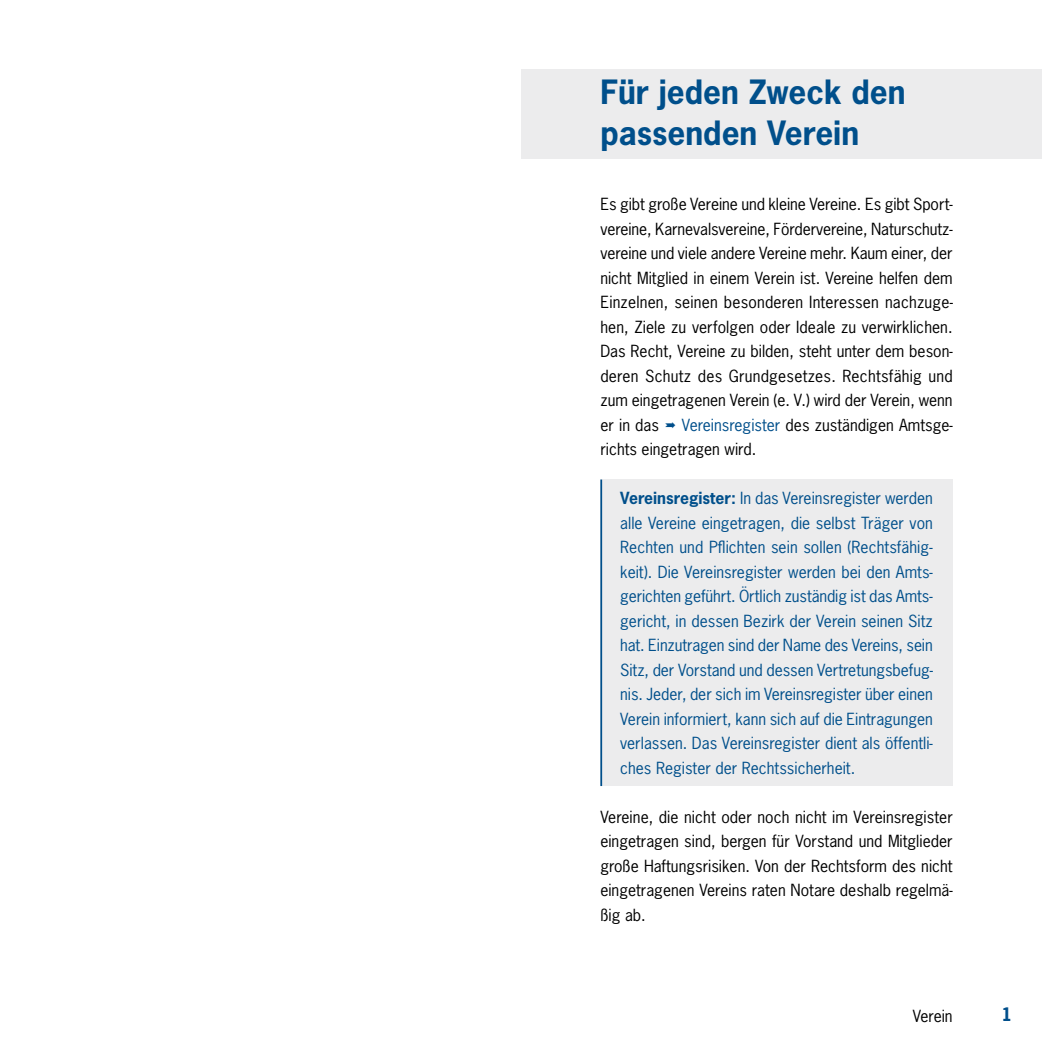
<style>
.page{position:relative;width:1042px;height:1042px;background:#fff}
.page>*{position:absolute;margin:0;border:0;box-sizing:border-box;transform-origin:0 0}
.t1{font:700 31.5px/40.9px "News Gothic Std";color:#004f8b}
.t2{font:700 17.5px "News Gothic Std";color:#004f8b}
.t3{font:15.75px/24.5px "News Gothic Std";color:#000;text-align:justify}
.t4{font:15.75px/24.5px "News Gothic Std";color:#004f8b;text-align:justify}
.s1{color:#004f8b}
.s2{font-weight:700}
</style>
<div class="page">
<div style="left:521px;top:69px;width:521px;height:90px;background:#ececed"></div>
<div style="left:600px;top:479px;width:352px;height:307px;background:#ececed"></div>
<hr style="left:600px;top:479px;width:2px;height:307px;background:#004f8b">
<h1 class="t1" style="left:600px;top:71px;width:307px">Für jeden Zweck den passenden Verein</h1>
<p class="t3" style="left:600px;top:192px;width:354px">Es gibt große Vereine und kleine Vereine. Es gibt Sport&shy;vereine, Karnevalsvereine, Fördervereine, Naturschutz&shy;vereine und viele andere Vereine mehr. Kaum einer, der nicht Mitglied in einem Verein ist. Vereine helfen dem Einzelnen, seinen besonderen Interessen nachzuge&shy;hen, Ziele zu verfolgen oder Ideale zu verwirklichen.<br>Das Recht, Vereine zu bilden, steht unter dem beson&shy;deren Schutz des Grundgesetzes. Rechtsfähig und zum eingetragenen Verein (e. V.) wird der Verein, wenn er in das</p>
<p class="t3" style="left:600px;top:412px;width:354px;text-indent:82px"><span class="s1">Vereinsregister</span> des zuständigen Amtsge&shy;richts eingetragen wird.</p>
<p class="t4" style="left:620px;top:486px;width:314px"><span class="s2">Vereinsregister:</span> In das Vereinsregister werden alle Vereine eingetragen, die selbst Träger von Rechten und Pflichten sein sollen (Rechtsfähig&shy;keit). Die Vereinsregister werden bei den Amts&shy;gerichten geführt. Örtlich zuständig ist das Amts&shy;gericht, in dessen Bezirk der Verein seinen Sitz hat. Einzutragen sind der Name des Vereins, sein Sitz, der Vorstand und dessen Vertretungsbefug&shy;nis. Jeder, der sich im Vereinsregister über einen Verein informiert, kann sich auf die Eintragungen verlassen. Das Vereinsregister dient als öffentli&shy;ches Register der Rechtssicherheit.</p>
<p class="t3" style="left:600px;top:804px;width:354px">Vereine, die nicht oder noch nicht im Vereinsregister eingetragen sind, bergen für Vorstand und Mitglieder große Haftungsrisiken. Von der Rechtsform des nicht eingetragenen Vereins raten Notare deshalb regelmä&shy;ßig ab.</p>
<p class="t3" style="left:913px;top:1003px;width:41px">Verein</p>
<p class="t2" style="left:1001px;top:1002px;width:12px">1</p>
</div>
